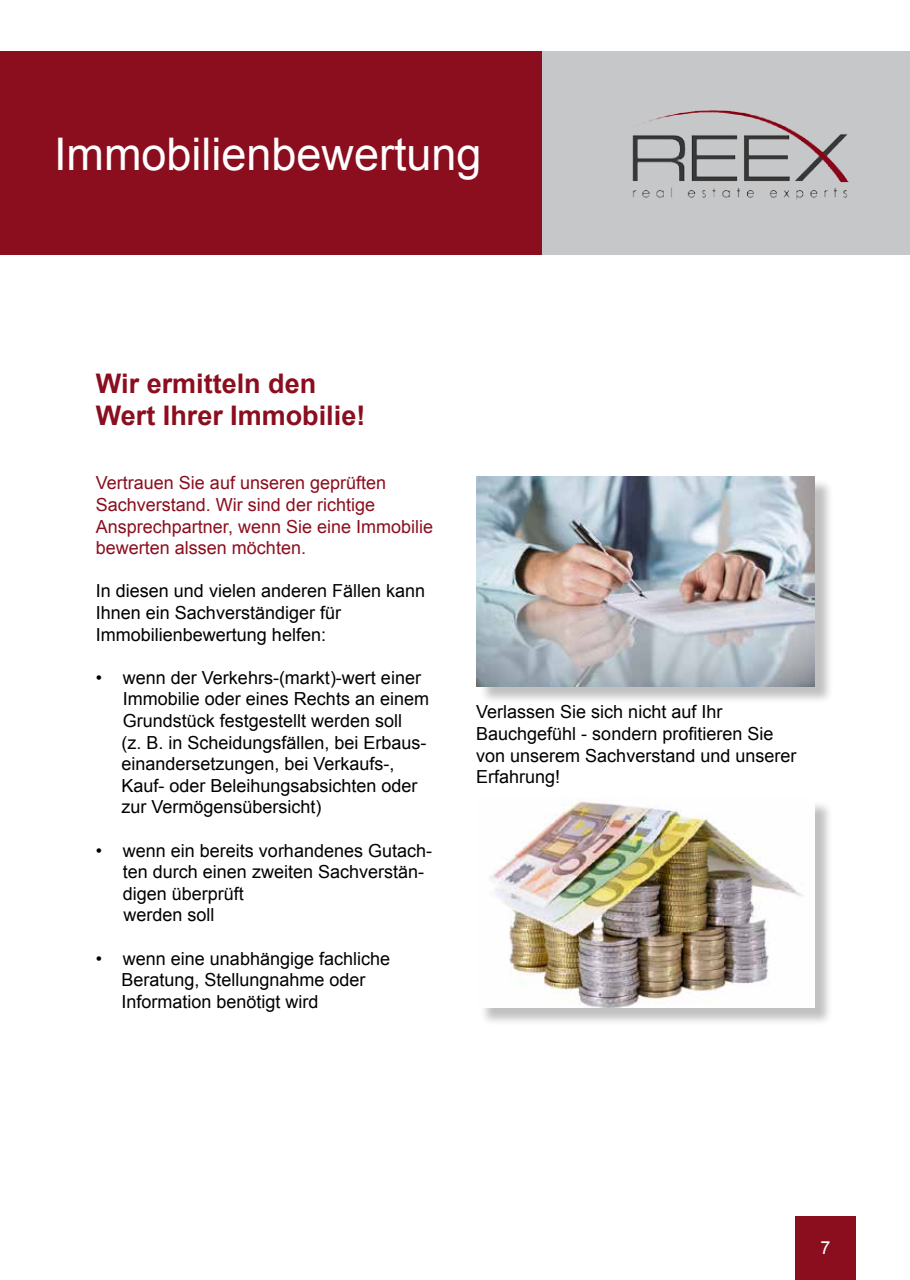
<style>
.page{position:relative;width:910px;height:1280px;background:#fff}
.page>*{position:absolute;margin:0;border:0;box-sizing:border-box;transform-origin:0 0}
.t1{font:45px "Arial";color:#fff}
.t2{font:700 27px/32.4px "Arial";color:#8b0e1f}
.t3{font:18px/21.6px "Arial";color:#000}
.t4{font:18px/21.6px "Arial";color:#8b0e1f}
.t5{font:18px "Arial";color:#fff}
</style>
<div class="page">
<div style="left:795px;top:1216px;width:61px;height:64px;background:#8b0e1f"></div>
<div style="left:0;top:51px;width:910px;height:204px;background:#c6c7c8"></div>
<div style="left:0;top:51px;width:542px;height:204px;background:#8b0e1f"></div>
<img style="left:632px;top:110px;width:217px;height:90px">
<div style="left:479px;top:800px;width:354px;height:226px;background:#000;opacity:.25"></div>
<img style="left:479px;top:799px;width:335px;height:209px">
<div style="left:479px;top:478px;width:354px;height:227px;background:#000;opacity:.25"></div>
<img style="left:477px;top:476px;width:338px;height:210px">
<h1 class="t1" style="left:54px;top:124px;width:429px">Immobilienbewertung</h1>
<h2 class="t2" style="left:96px;top:368px;width:271px">Wir ermitteln den<br>Wert Ihrer Immobilie!</h2>
<p class="t4" style="left:96px;top:472px;width:339px">Vertrauen Sie auf unseren geprüften Sachverstand. Wir sind der richtige Ansprechpartner, wenn Sie eine Immobilie bewerten alssen möchten.</p>
<p class="t3" style="left:96px;top:580px;width:331px">In diesen und vielen anderen Fällen kann<br>Ihnen ein Sachverständiger für<br>Immobilienbewertung helfen:</p>
<p class="t3" style="left:121px;top:667px;width:309px;text-indent:-26px">• wenn der Verkehrs-(markt)-wert einer Immobilie oder eines Rechts an einem Grundstück festgestellt werden soll<br>(z. B. in Scheidungsfällen, bei Erbaus&shy;einandersetzungen, bei Verkaufs-, Kauf- oder Beleihungsabsichten oder zur Vermögensübersicht)</p>
<p class="t3" style="left:123px;top:840px;width:311px;text-indent:-27px">• wenn ein bereits vorhandenes Gutach&shy;ten durch einen zweiten Sachverstän&shy;digen überprüft<br>werden soll</p>
<p class="t3" style="left:121px;top:948px;width:270px;text-indent:-26px">• wenn eine unabhängige fachliche<br>Beratung, Stellungnahme oder<br>Information benötigt wird</p>
<p class="t3" style="left:476px;top:701px;width:322px">Verlassen Sie sich nicht auf Ihr<br>Bauchgefühl - sondern profitieren Sie von unserem Sachverstand und unserer<br>Erfahrung!</p>
<p class="t5" style="left:821px;top:1236px;width:12px">7</p>
</div>
